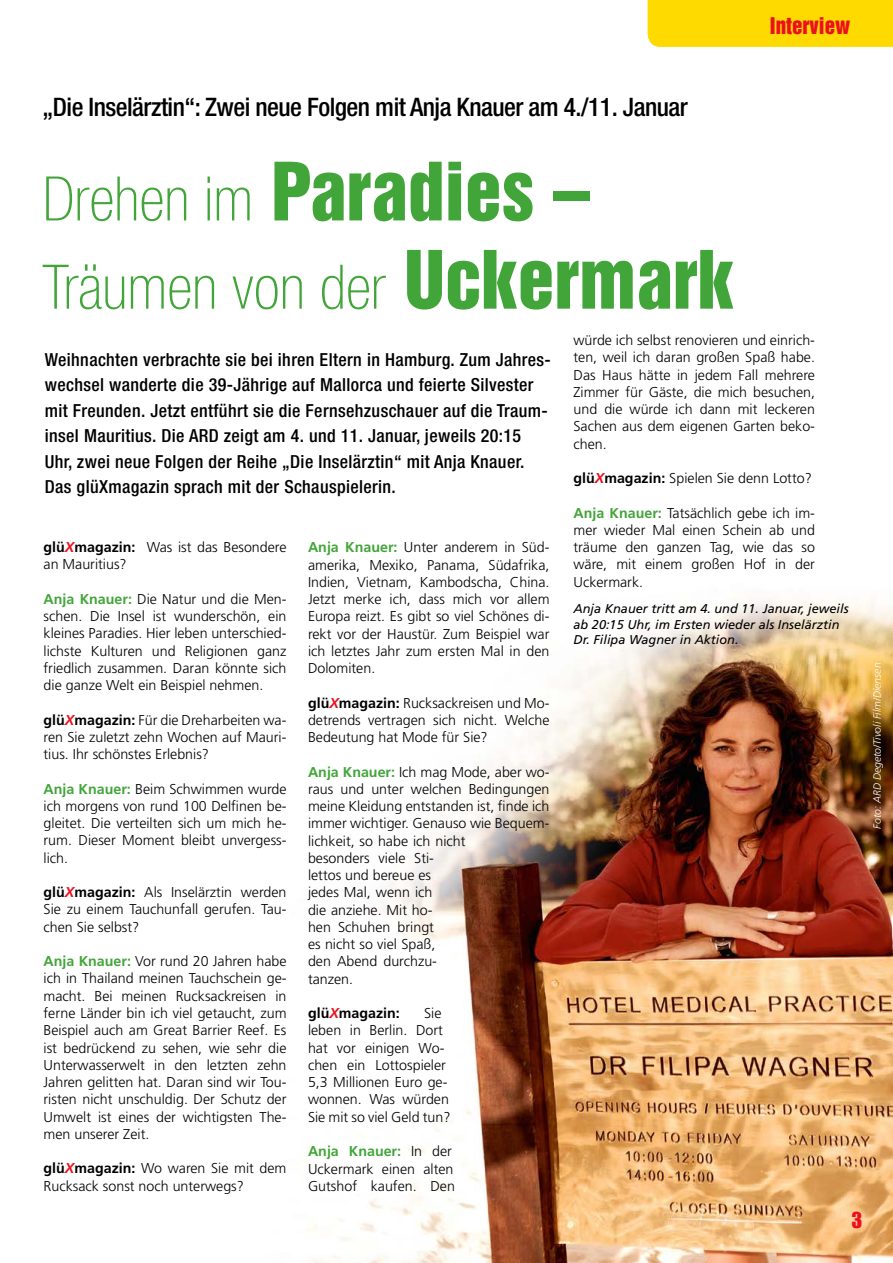
<style>
.page{position:relative;width:893px;height:1263px;background:#fff}
.page>*{position:absolute;margin:0;border:0;box-sizing:border-box;transform-origin:0 0}
.t1{font:73.5px "Helvetica Inserat LT Std";color:#42a539}
.t2{font:100 condensed 61.5px "Helvetica Neue LT Std";color:#42a539}
.t3{font:500 condensed 25.5px "Helvetica Neue LT Std";letter-spacing:-.02em;color:#000}
.t4{font:22.5px "Impact LT Std";color:#ec101f}
.t5{font:21px "Helvetica Inserat LT Std";color:#ec101f}
.t6{font:500 condensed 18px/25.5px "Helvetica Neue LT Std";letter-spacing:.02em;color:#000}
.t7{font:300 14.25px/17.2px "Frutiger LT Std";color:#000;text-align:justify}
.t8{font:700 14.25px "Frutiger LT Std";color:#000}
.t9{font:italic 12.75px/15.3px "Frutiger LT Std";color:#000}
.t10{font:italic 300 10.5px "Frutiger LT Std";color:#fff}
.s1{font-family:"Helvetica Neue LT Std";font-weight:100;font-stretch:condensed;font-size:61.5px}
.s2{font-family:"Helvetica Inserat LT Std";font-weight:400;font-stretch:normal;font-size:73.5px}
.s3{font-weight:700}
.s4{font-weight:700;font-style:italic;color:#ec101f}
.s5{font-weight:700;color:#42a539}
.s6{font-style:italic;color:#ec101f}
</style>
<div class="page">
<img style="left:307px;top:598px;width:586px;height:665px">
<div style="left:648px;top:0;width:245px;height:47px;background:#ffda00"></div>
<h3 class="t5" style="left:770px;top:13px;width:82px">Interview</h3>
<h3 class="t5" style="left:785px;top:17px;width:67px">Service</h3>
<h3 class="t3" style="left:43px;top:92px;width:647px">„Die Inselärztin“: Zwei neue Folgen mit Anja Knauer am 4./11. Januar</h3>
<h1 class="t1" style="left:43px;top:148px;width:548px"><span class="s1">Drehen im</span> Paradies –</h1>
<h2 class="t2" style="left:43px;top:252px;width:693px">Träumen von der <span class="s2">Uckermark</span></h2>
<p class="t6" style="left:45px;top:346px;width:508px">Weihnachten verbrachte sie bei ihren Eltern in Hamburg. Zum Jahres&shy;wechsel wanderte die 39-Jährige auf Mallorca und feierte Silvester mit Freunden. Jetzt entführt sie die Fernsehzuschauer auf die Traum&shy;insel Mauritius. Die ARD zeigt am 4. und 11. Januar, jeweils 20:15<br>Uhr, zwei neue Folgen der Reihe „Die Inselärztin“ mit Anja Knauer.<br>Das glüXmagazin sprach mit der Schauspielerin.</p>
<p class="t7" style="left:44px;top:539px;width:244px"><span class="s3">glü</span><span class="s4">X</span><span class="s3">magazin:</span> Was ist das Besondere an Mauritius?</p>
<p class="t7" style="left:44px;top:590px;width:244px"><span class="s5">Anja Knauer:</span> Die Natur und die Men&shy;schen. Die Insel ist wunderschön, ein kleines Paradies. Hier leben unterschied&shy;lichste Kulturen und Religionen ganz friedlich zusammen. Daran könnte sich die ganze Welt ein Beispiel nehmen.</p>
<p class="t7" style="left:44px;top:711px;width:244px"><span class="s3">glü</span><span class="s4">X</span><span class="s3">magazin:</span> Für die Dreharbeiten wa&shy;ren Sie zuletzt zehn Wochen auf Mauri&shy;tius. Ihr schönstes Erlebnis?</p>
<p class="t7" style="left:44px;top:780px;width:244px"><span class="s5">Anja Knauer:</span> Beim Schwimmen wurde ich morgens von rund 100 Delfinen be&shy;gleitet. Die verteilten sich um mich he&shy;rum. Dieser Moment bleibt unvergess&shy;lich.</p>
<p class="t7" style="left:44px;top:884px;width:244px"><span class="s3">glü</span><span class="s4">X</span><span class="s3">magazin:</span> Als Inselärztin werden Sie zu einem Tauchunfall gerufen. Tau&shy;chen Sie selbst?</p>
<p class="t7" style="left:44px;top:953px;width:244px"><span class="s5">Anja Knauer:</span> Vor rund 20 Jahren habe ich in Thailand meinen Tauchschein ge&shy;macht. Bei meinen Rucksackreisen in ferne Länder bin ich viel getaucht, zum Beispiel auch am Great Barrier Reef. Es ist bedrückend zu sehen, wie sehr die Unterwasserwelt in den letzten zehn Jahren gelitten hat. Daran sind wir Tou&shy;risten nicht unschuldig. Der Schutz der Umwelt ist eines der wichtigsten The&shy;men unserer Zeit.</p>
<p class="t7" style="left:44px;top:1160px;width:244px"><span class="s3">glü</span><span class="s4">X</span><span class="s3">magazin:</span> Wo waren Sie mit dem<br>Rucksack sonst noch unterwegs?</p>
<p class="t7" style="left:308px;top:539px;width:243px"><span class="s5">Anja Knauer:</span> Unter anderem in Süd&shy;amerika, Mexiko, Panama, Südafrika, Indien, Vietnam, Kambodscha, China.<br>Jetzt merke ich, dass mich vor allem Europa reizt. Es gibt so viel Schönes di&shy;rekt vor der Haustür. Zum Beispiel war ich letztes Jahr zum ersten Mal in den Dolomiten.</p>
<p class="t7" style="left:308px;top:694px;width:243px"><span class="s3">glü</span><span class="s4">X</span><span class="s3">magazin:</span> Rucksackreisen und Mo&shy;detrends vertragen sich nicht. Welche Bedeutung hat Mode für Sie?</p>
<p class="t7" style="left:308px;top:763px;width:243px;text-align:left"><span class="s5">Anja Knauer:</span> Ich mag Mode, aber wo&shy;raus und unter welchen Bedingungen meine Kleidung entstanden ist, finde ich immer wichtiger. Genauso wie Bequem&shy;lichkeit, so habe ich nicht<br>besonders viele Sti-<br>lettos und bereue es<br>jedes Mal, wenn ich<br>die anziehe. Mit ho-<br>hen Schuhen bringt<br>es nicht so viel Spaß,<br>den Abend durchzu-<br>tanzen.</p>
<p class="t8" style="left:308px;top:1005px;width:93px">glü<span class="s6">X</span>magazin:</p>
<p class="t7" style="left:308px;top:1005px;width:144px;text-align:left;text-indent:116px">Sie leben in Berlin. Dort hat vor einigen Wo&shy;chen ein Lottospieler<br>5,3 Millionen Euro ge&shy;wonnen. Was würden<br>Sie mit so viel Geld tun?</p>
<p class="t7" style="left:308px;top:1143px;width:148px;text-align:left"><span class="s5">Anja Knauer:</span> In der<br>Uckermark einen alten<br>Gutshof kaufen. Den</p>
<p class="t7" style="left:573px;top:332px;width:243px">würde ich selbst renovieren und einrich&shy;ten, weil ich daran großen Spaß habe.<br>Das Haus hätte in jedem Fall mehrere Zimmer für Gäste, die mich besuchen, und die würde ich dann mit leckeren Sachen aus dem eigenen Garten beko&shy;chen.</p>
<p class="t7" style="left:573px;top:470px;width:240px"><span class="s3">glü</span><span class="s4">X</span><span class="s3">magazin:</span> Spielen Sie denn Lotto?</p>
<p class="t7" style="left:573px;top:504px;width:243px"><span class="s5">Anja Knauer:</span> Tatsächlich gebe ich im&shy;mer wieder Mal einen Schein ab und träume den ganzen Tag, wie das so wäre, mit einem großen Hof in der Uckermark.</p>
<p class="t9" style="left:573px;top:601px;width:277px">Anja Knauer tritt am 4. und 11. Januar, jeweils ab 20:15 Uhr, im Ersten wieder als Inselärztin<br>Dr. Filipa Wagner in Aktion.</p>
<h3 class="t4" style="left:851px;top:1207px;width:12px">3</h3>
<p class="t10" style="left:871px;top:829px;width:168px;rotate:-90deg">Foto: ARD Degeto/Tivoli Film/Diensen</p>
</div>
